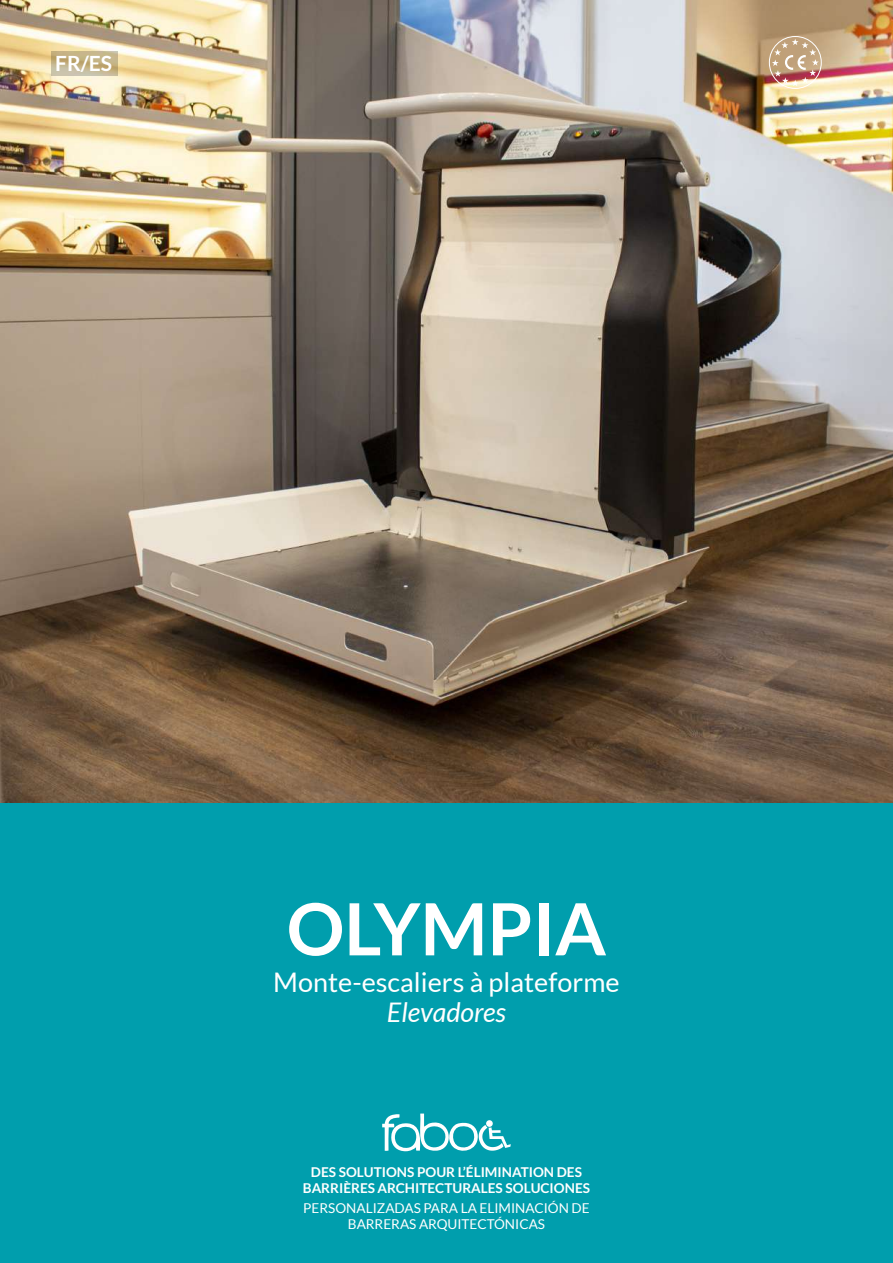
<style>
.page{position:relative;width:893px;height:1263px;background:#fff}
.page>*{position:absolute;margin:0;border:0;box-sizing:border-box;transform-origin:0 0}
.t1{font:700 72px "Lato";color:#fff}
.t2{font:27px "Lato";color:#fff}
.t3{font:italic 27px "Lato";color:#fff}
.t4{font:700 21px "Lato";color:#fff}
.t5{font:700 13.5px/16.4px "Lato";color:#fff;text-align:center}
.t6{font:13.5px/16.4px "Lato";color:#fff;text-align:center}
</style>
<div class="page">
<img style="left:0;top:0;width:893px;height:803px">
<svg style="left:51px;top:51px;width:66px;height:24px;background:#c4b48a"></svg>
<div style="left:0;top:803px;width:893px;height:460px;background:#009ead"></div>
<svg style="left:382px;top:1113px;width:129px;height:39px"></svg>
<div style="left:769px;top:36px;width:53px;height:53px;border:1px solid #fff;border-radius:50%"></div>
<svg style="left:772px;top:39px;width:47px;height:47px;background:#cba78e"></svg>
<h3 class="t4" style="left:55px;top:50px;width:58px">FR/ES</h3>
<h1 class="t1" style="left:287px;top:884px;width:321px">OLYMPIA</h1>
<h2 class="t2" style="left:273px;top:965px;width:348px">Monte-escaliers à plateforme</h2>
<h2 class="t3" style="left:387px;top:995px;width:121px">Elevadores</h2>
<p class="t5" style="left:303px;top:1163px;width:289px">DES SOLUTIONS POUR L’ÉLIMINATION DES<br>BARRIÈRES ARCHITECTURALES SOLUCIONES</p>
<p class="t6" style="left:303px;top:1199px;width:288px">PERSONALIZADAS PARA LA ELIMINACIÓN DE<br>BARRERAS ARQUITECTÓNICAS</p>
</div>
